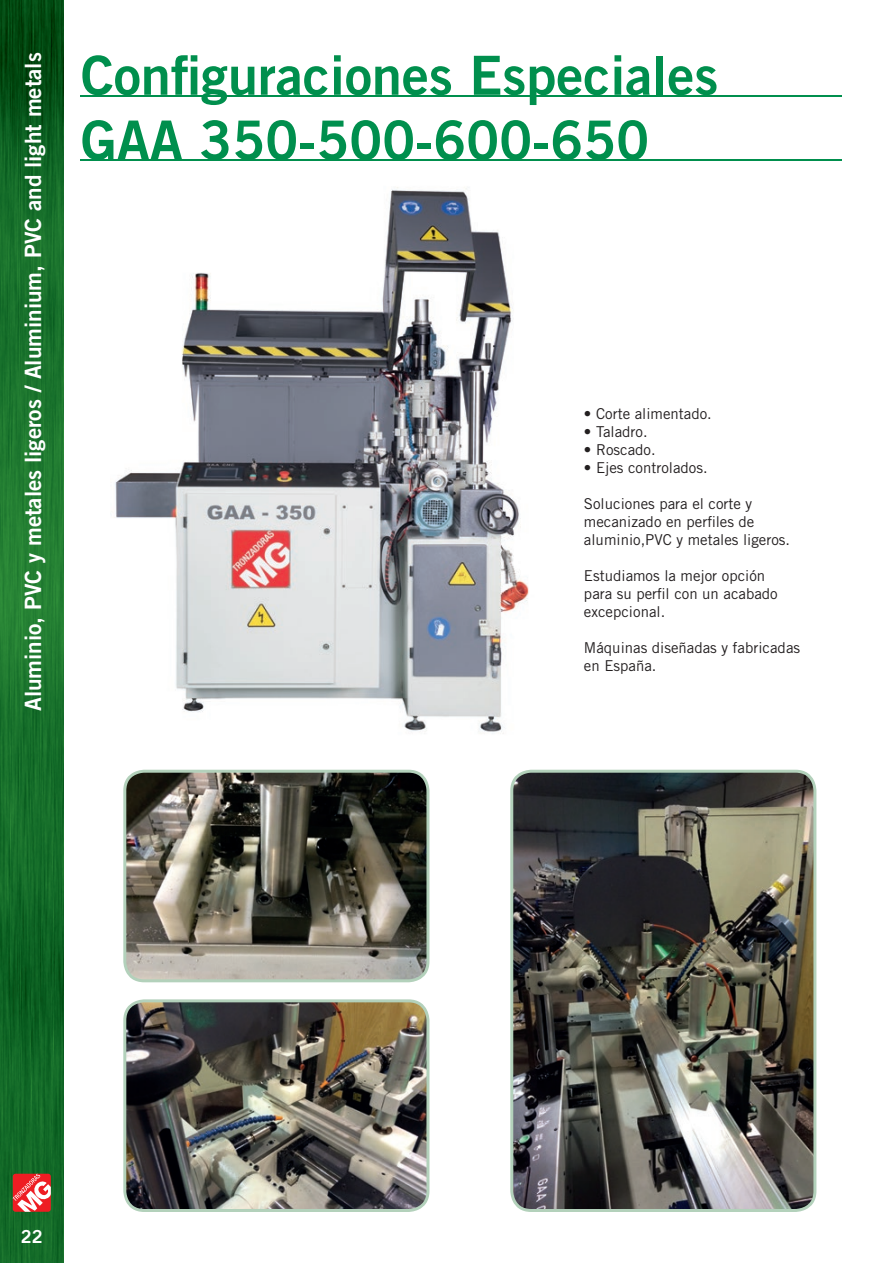
<style>
.page{position:relative;width:893px;height:1263px;background:#fff}
.page>*{position:absolute;margin:0;border:0;box-sizing:border-box;transform-origin:0 0}
.t1{font:54px/64.8px "Trade Gothic Bold Two";color:#008f4d}
.t2{font:22.5px "Trade Gothic Bold Two";color:#fff}
.t3{font:18px "Trade Gothic Bold Two";color:#fff}
.t4{font:15px/18px "Trade Gothic";color:#231f20}
</style>
<div class="page">
<img style="left:0;top:0;width:64px;height:1263px">
<svg style="left:13px;top:1174px;width:38px;height:38px"></svg>
<img style="left:114px;top:187px;width:415px;height:547px">
<hr style="left:81px;top:95px;width:761px;height:1px;background:#008f4d">
<hr style="left:81px;top:160px;width:761px;height:1px;background:#008f4d">
<svg style="left:123px;top:770px;width:306px;height:212px;background:#6a685d"></svg>
<img style="left:510px;top:770px;width:306px;height:442px">
<img style="left:123px;top:999px;width:306px;height:213px">
<h2 class="t2" style="left:19px;top:711px;width:660px;rotate:-90deg">Aluminio, PVC y metales ligeros / Aluminium, PVC and light metals</h2>
<h1 class="t1" style="left:81px;top:42px;width:639px">Configuraciones Especiales<br>GAA 350-500-600-650</h1>
<p class="t4" style="left:584px;top:404px;width:129px">• Corte alimentado.</p>
<p class="t4" style="left:584px;top:422px;width:65px">• Taladro.</p>
<p class="t4" style="left:584px;top:440px;width:73px">• Roscado.</p>
<p class="t4" style="left:584px;top:458px;width:125px">• Ejes controlados.</p>
<p class="t4" style="left:584px;top:494px;width:208px">Soluciones para el corte y mecanizado en perfiles de aluminio,PVC y metales ligeros.</p>
<p class="t4" style="left:584px;top:566px;width:195px">Estudiamos la mejor opción para su perfil con un acabado excepcional.</p>
<p class="t4" style="left:584px;top:638px;width:218px">Máquinas diseñadas y fabricadas en España.</p>
<p class="t3" style="left:21px;top:1226px;width:23px">22</p>
</div>
